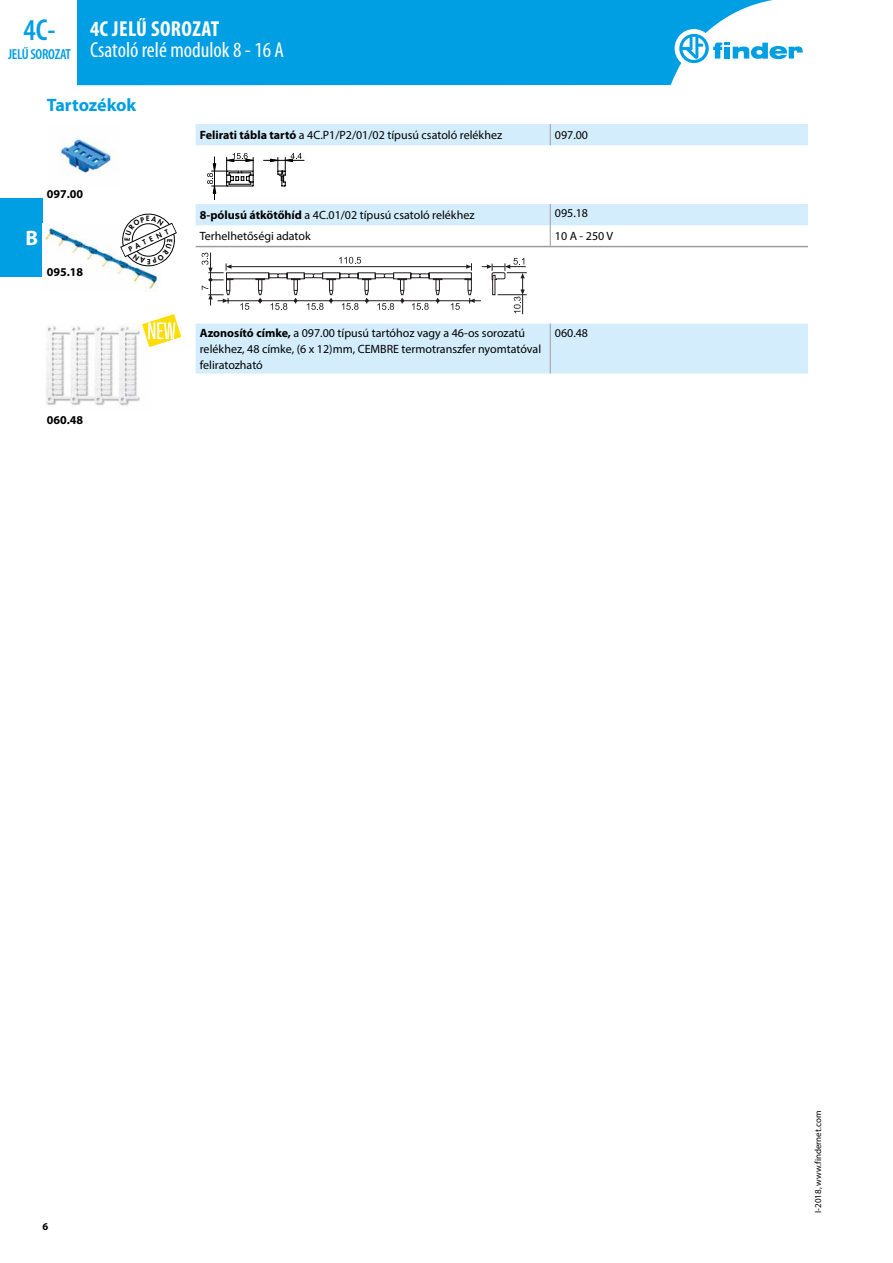
<style>
.page{position:relative;width:893px;height:1263px;background:#fff}
.page>*{position:absolute;margin:0;border:0;box-sizing:border-box;transform-origin:0 0}
.t1{font:600 condensed 30.3px "Myriad Pro";color:#009ee3}
.t2{font:condensed 21.75px "Myriad Pro";color:#fff}
.t3{font:700 condensed 21.75px "Myriad Pro";letter-spacing:.02em;color:#fff}
.t4{font:700 21px "Myriad Pro";color:#fff}
.t5{font:700 18px "Myriad Pro";letter-spacing:-.005em;color:#009ee3}
.t6{font:600 condensed 14.55px "Myriad Pro";letter-spacing:-.02em;color:#009ee3}
.t7{font:12px/16.2px "Myriad Pro";color:#000}
.t8{font:700 12px "Myriad Pro";color:#000}
.t9{font:700 10.5px "Myriad Pro";color:#000}
.t10{font:9px "Myriad Pro";color:#000}
.t11{font:800 7.05px "Futura Std";color:#000}
.s1{font-weight:700}
</style>
<div class="page">
<div style="left:0;top:198px;width:43px;height:78px;background:#009ee3"></div>
<div style="left:77px;top:0;width:696px;height:85px;background:#009ee3"></div>
<div style="left:675px;top:29px;width:38px;height:39px;background:#fff;border-radius:50%"></div>
<svg style="left:679px;top:34px;width:124px;height:29px"></svg>
<svg style="left:196px;top:124px;width:612px;height:249px"></svg>
<hr style="left:196px;top:246px;width:354px;height:1px;background:#9c9c9c">
<hr style="left:550px;top:246px;width:258px;height:1px;background:#9c9c9c">
<hr style="left:550px;top:324px;width:1px;height:49px;background:#9c9c9c">
<svg style="left:550px;top:124px;width:1px;height:21px"></svg>
<svg style="left:550px;top:204px;width:1px;height:42px"></svg>
<hr style="left:214px;top:157px;width:1px;height:43px;background:#000">
<svg style="left:270px;top:153px;width:32px;height:34px"></svg>
<hr style="left:264px;top:160px;width:40px;height:1px;background:#000">
<svg style="left:207px;top:153px;width:47px;height:40px"></svg>
<img style="left:45px;top:227px;width:113px;height:65px">
<hr style="left:227px;top:300px;width:244px;height:1px;background:#221e1f">
<svg style="left:240px;top:303px;width:9px;height:7px"></svg>
<hr style="left:231px;top:266px;width:236px;height:1px;background:#221e1f">
<svg style="left:256px;top:257px;width:271px;height:57px"></svg>
<svg style="left:202px;top:253px;width:31px;height:52px"></svg>
<img style="left:46px;top:326px;width:94px;height:80px">
<img style="left:60px;top:138px;width:54px;height:35px">
<svg style="left:142px;top:314px;width:39px;height:33px"></svg>
<svg style="left:118px;top:213px;width:59px;height:57px"></svg>
<h2 class="t3" style="left:90px;top:17px;width:131px">4C JELŰ SOROZAT</h2>
<h2 class="t2" style="left:90px;top:37px;width:195px">Csatoló relé modulok 8 - 16 A</h2>
<h1 class="t1" style="left:23px;top:11px;width:34px">4C-</h1>
<p class="t6" style="left:8px;top:46px;width:65px">JELŰ SOROZAT</p>
<h3 class="t5" style="left:47px;top:93px;width:91px">Tartozékok</h3>
<p class="t8" style="left:47px;top:186px;width:38px">097.00</p>
<h3 class="t4" style="left:26px;top:224px;width:14px">B</h3>
<p class="t8" style="left:47px;top:264px;width:38px">095.18</p>
<p class="t8" style="left:47px;top:412px;width:38px">060.48</p>
<p class="t11" style="left:127px;top:245px;width:45px;rotate:-25deg">PATENT</p>
<p class="t7" style="left:200px;top:127px;width:304px"><span class="s1">Felirati tábla tartó</span> a 4C.P1/P2/01/02 típusú csatoló relékhez</p>
<p class="t7" style="left:555px;top:127px;width:35px">097.00</p>
<p class="t7" style="left:200px;top:207px;width:276px"><span class="s1">8-pólusú átkötőhíd</span> a 4C.01/02 típusú csatoló relékhez</p>
<p class="t7" style="left:555px;top:205px;width:35px">095.18</p>
<p class="t7" style="left:200px;top:228px;width:112px">Terhelhetőségi adatok</p>
<p class="t7" style="left:555px;top:228px;width:60px">10 A - 250 V</p>
<p class="t7" style="left:200px;top:325px;width:343px"><span class="s1">Azonosító címke,</span> a 097.00 típusú tartóhoz vagy a 46-os sorozatú relékhez, 48 címke, (6 x 12)mm, CEMBRE termotranszfer nyomtatóval feliratozható</p>
<p class="t7" style="left:555px;top:325px;width:35px">060.48</p>
<p class="t9" style="left:43px;top:1219px;width:7px">6</p>
<p class="t10" style="left:812px;top:1213px;width:103px;rotate:-90deg">I-2018, www.findernet.com</p>
</div>
